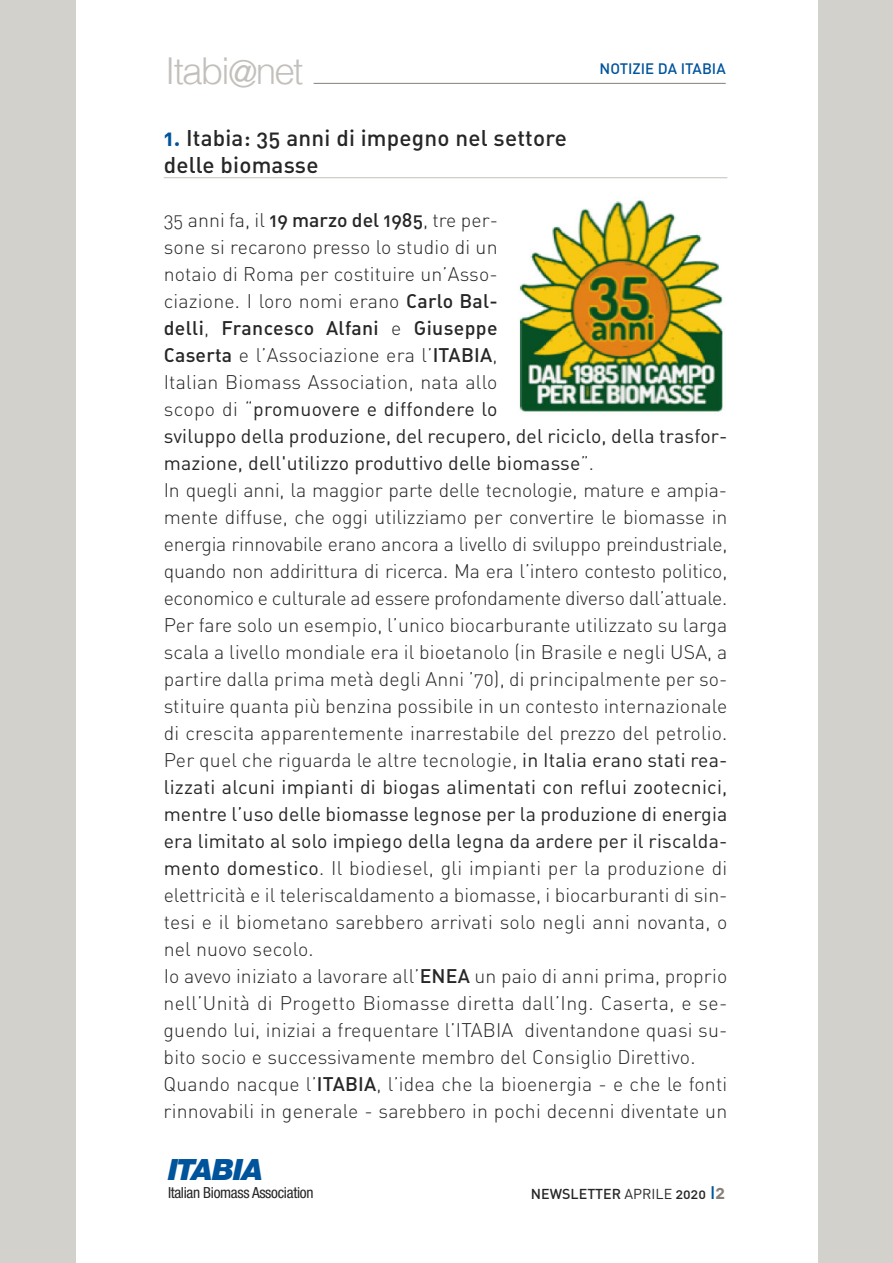
<style>
.page{position:relative;width:893px;height:1263px;background:#fff}
.page>*{position:absolute;margin:0;border:0;box-sizing:border-box;transform-origin:0 0}
.t1{font:300 37.05px "Helvetica";letter-spacing:-.05em;color:#c3c0bc}
.t2{font:italic 900 29.4px "Helvetica Neue";letter-spacing:-.03em;color:#00549c}
.t3{font:22.5px/27px "DIN Medium Alternate";letter-spacing:.01em;color:#272627}
.t4{font:19.5px/27px "DIN Light Alternate";letter-spacing:.01em;color:#272627;text-align:justify}
.t5{font:19.5px/27px "DIN Regular Alternate";letter-spacing:.01em;color:#272627}
.t6{font:19.5px "DIN Medium Alternate";letter-spacing:.02em;color:#272627}
.t7{font:condensed 15.3px "Helvetica Neue";letter-spacing:-.02em;color:#272627}
.t8{font:15px "DIN Medium Alternate";color:#00549c}
.t9{font:14.25px "DIN Medium Alternate";color:#272627}
.s1{font-family:"DIN Bold Alternate";color:#00549c}
.s2{font-family:"DIN Medium Alternate"}
.s3{font-family:"DIN Light Alternate"}
.s4{font-family:"DIN Regular Alternate"}
.s5{font-size:18px;color:#00549c}
.s6{font-family:"DIN Bold Alternate";font-size:18px;color:#878079}
</style>
<div class="page">
<hr style="left:164px;top:177px;width:563px;height:1px;background:#c3c0bc">
<div style="left:0;top:0;width:76px;height:1263px;background:#d3d1cb"></div>
<div style="left:818px;top:0;width:75px;height:1263px;background:#d3d1cb"></div>
<hr style="left:314px;top:83px;width:412px;height:1px;background:#878079">
<img style="left:518px;top:200px;width:205px;height:212px">
<h1 class="t1" style="left:165px;top:55px;width:140px">Itabi@net</h1>
<p class="t8" style="left:600px;top:60px;width:128px">NOTIZIE DA ITABIA</p>
<p class="t3" style="left:164px;top:124px;width:405px"><span class="s1">1.</span> Itabia: 35 anni di impegno nel settore delle biomasse</p>
<p class="t4" style="left:164px;top:206px;width:336px">35 anni fa, il <span class="s2">19 marzo del 1985</span>, tre per&shy;sone si recarono presso lo studio di un notaio di Roma per costituire un’Asso&shy;ciazione. I loro nomi erano <span class="s2">Carlo Bal-</span></p>
<p class="t6" style="left:164px;top:316px;width:335px">delli<span class="s3">,</span> Francesco Alfani <span class="s3">e</span> Giuseppe</p>
<p class="t4" style="left:164px;top:341px;width:335px"><span class="s2">Caserta</span> e l’Associazione era l’<span class="s2">ITABIA</span>,<br>Italian Biomass Association, nata allo</p>
<p class="t5" style="left:164px;top:395px;width:565px"><span class="s3">scopo di “</span>promuovere e diffondere lo<br>sviluppo della produzione, del recupero, del riciclo, della trasfor&shy;mazione, dell'utilizzo produttivo delle biomasse<span class="s3">”.</span></p>
<p class="t4" style="left:164px;top:476px;width:565px">In quegli anni, la maggior parte delle tecnologie, mature e ampia&shy;mente diffuse, che oggi utilizziamo per convertire le biomasse in energia rinnovabile erano ancora a livello di sviluppo preindustriale, quando non addirittura di ricerca. Ma era l’intero contesto politico, economico e culturale ad essere profondamente diverso dall’attuale.<br>Per fare solo un esempio, l’unico biocarburante utilizzato su larga scala a livello mondiale era il bioetanolo (in Brasile e negli USA, a partire dalla prima metà degli Anni ’70), di principalmente per so&shy;stituire quanta più benzina possibile in un contesto internazionale di crescita apparentemente inarrestabile del prezzo del petrolio.<br>Per quel che riguarda le altre tecnologie, <span class="s4">in Italia erano stati rea-</span></p>
<p class="t5" style="left:164px;top:773px;width:565px;text-align:justify">lizzati alcuni impianti di biogas alimentati con reflui zootecnici, mentre l’uso delle biomasse legnose per la produzione di energia era limitato al solo impiego della legna da ardere per il riscalda-</p>
<p class="t4" style="left:164px;top:854px;width:565px;text-align:left"><span class="s4">mento domestico</span>. Il biodiesel, gli impianti per la produzione di elettricità e il teleriscaldamento a biomasse, i biocarburanti di sin&shy;tesi e il biometano sarebbero arrivati solo negli anni novanta, o nel nuovo secolo.<br>Io avevo iniziato a lavorare all’<span class="s2">ENEA</span> un paio di anni prima, proprio nell’Unità di Progetto Biomasse diretta dall’Ing. Caserta, e se&shy;guendo lui, iniziai a frequentare l’ITABIA diventandone quasi su&shy;bito socio e successivamente membro del Consiglio Direttivo.<br>Quando nacque l’<span class="s2">ITABIA</span>, l’idea che la bioenergia - e che le fonti rinnovabili in generale - sarebbero in pochi decenni diventate un</p>
<h2 class="t2" style="left:168px;top:1159px;width:97px">ITABIA</h2>
<p class="t7" style="left:168px;top:1187px;width:147px">Italian Biomass Association</p>
<p class="t9" style="left:531px;top:1185px;width:196px">NEWSLETTER <span class="s4">APRILE</span> 2020 <span class="s5">I</span><span class="s6">2</span></p>
</div>
